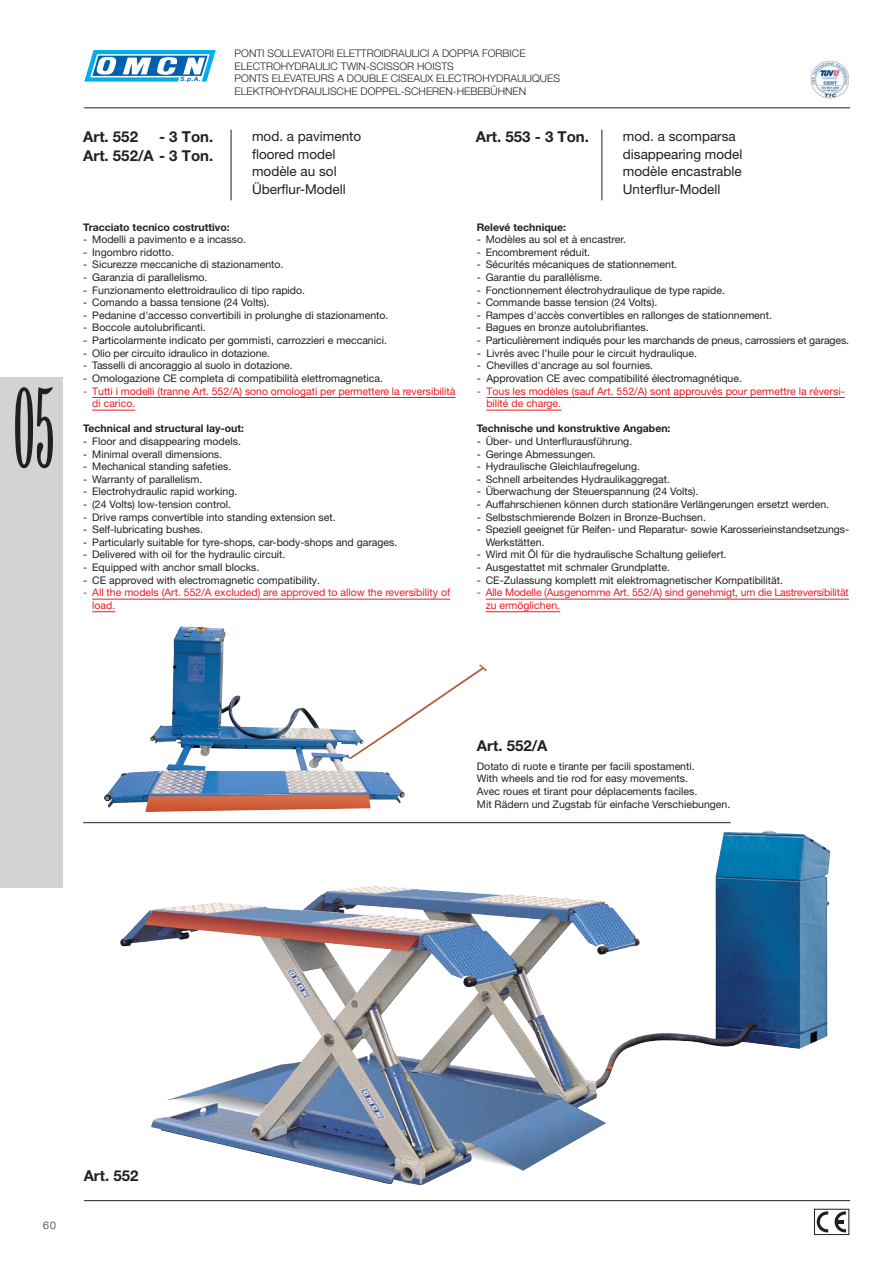
<style>
.page{position:relative;width:892px;height:1264px;background:#fff}
.page>*{position:absolute;margin:0;border:0;box-sizing:border-box;transform-origin:0 0}
.t1{font:108px "Willow";color:#231f20}
.t2{font:700 15px/19.5px "Helvetica Neue";color:#231f20;text-align:right}
.t3{font:13.5px/17.5px "Helvetica Neue";color:#231f20}
.t4{font:10.5px/12.6px "Helvetica Neue";color:#231f20}
.t5{font:10.5px/12.6px "Helvetica Neue";color:#ed1c24}
.t6{font:300 10.5px/12.6px "Helvetica Neue";color:#231f20}
.t7{font:700 10.5px "Helvetica Neue";color:#231f20}
.t8{font:italic 700 5.85px "Helvetica Neue";color:#0060af;scale:1.05 1}
</style>
<div class="page">
<hr style="left:84px;top:108px;width:765px;height:1px;background:#231f20">
<img style="left:104px;top:626px;width:378px;height:186px">
<hr style="left:231px;top:130px;width:1px;height:70px;background:#231f20">
<hr style="left:601px;top:130px;width:1px;height:70px;background:#231f20">
<hr style="left:92px;top:397px;width:291px;height:1px;background:#ed1c24">
<svg style="left:383px;top:397px;width:23px;height:1px"></svg>
<hr style="left:406px;top:397px;width:49px;height:1px;background:#ed1c24">
<hr style="left:92px;top:410px;width:43px;height:1px;background:#ed1c24">
<hr style="left:92px;top:599px;width:180px;height:1px;background:#ed1c24">
<hr style="left:272px;top:599px;width:30px;height:1px;background:#ed1c24">
<hr style="left:302px;top:599px;width:87px;height:1px;background:#ed1c24">
<hr style="left:389px;top:599px;width:61px;height:1px;background:#ed1c24">
<svg style="left:92px;top:611px;width:23px;height:1px"></svg>
<hr style="left:486px;top:397px;width:208px;height:1px;background:#ed1c24">
<hr style="left:694px;top:397px;width:96px;height:1px;background:#ed1c24">
<hr style="left:790px;top:397px;width:54px;height:1px;background:#ed1c24">
<hr style="left:486px;top:410px;width:60px;height:1px;background:#ed1c24">
<svg style="left:546px;top:410px;width:15px;height:1px"></svg>
<hr style="left:485px;top:599px;width:308px;height:1px;background:#ed1c24">
<hr style="left:797px;top:599px;width:51px;height:1px;background:#ed1c24">
<hr style="left:485px;top:611px;width:75px;height:1px;background:#ed1c24">
<img style="left:120px;top:830px;width:710px;height:356px">
<hr style="left:83px;top:822px;width:647px;height:1px;background:#231f20">
<img style="left:810px;top:60px;width:38px;height:39px">
<div style="left:814px;top:1209px;width:34px;height:26px;border:1px solid #231f20"></div>
<svg style="left:816px;top:1211px;width:12px;height:21px"></svg>
<svg style="left:834px;top:1211px;width:11px;height:21px"></svg>
<div style="left:0;top:378px;width:62px;height:509px;background:#d1d3d4"></div>
<svg style="left:84px;top:50px;width:132px;height:32px"></svg>
<hr style="left:84px;top:1200px;width:765px;height:1px;background:#231f20">
<h1 class="t1" style="left:13px;top:387px;width:43px">05</h1>
<p class="t8" style="left:180px;top:77px;width:21px">S.p.A.</p>
<p class="t6" style="left:234px;top:48px;width:327px">PONTI SOLLEVATORI ELETTROIDRAULICI A DOPPIA FORBICE ELECTROHYDRAULIC TWIN-SCISSOR HOISTS<br>PONTS ELEVATEURS A DOUBLE CISEAUX ELECTROHYDRAULIQUES ELEKTROHYDRAULISCHE DOPPEL-SCHEREN-HEBEBÜHNEN</p>
<h2 class="t2" style="left:83px;top:128px;width:56px">Art. 552</h2>
<h2 class="t2" style="left:83px;top:128px;width:131px">- 3 Ton.<br>Art. 552/A - 3 Ton.</h2>
<p class="t3" style="left:252px;top:129px;width:111px">mod. a pavimento floored model modèle au sol<br>Überflur-Modell</p>
<h2 class="t2" style="left:475px;top:128px;width:115px">Art. 553 - 3 Ton.</h2>
<p class="t3" style="left:622px;top:129px;width:121px">mod. a scomparsa disappearing model modèle encastrable<br>Unterflur-Modell</p>
<p class="t7" style="left:83px;top:223px;width:148px">Tracciato tecnico costruttivo:</p>
<p class="t4" style="left:83px;top:234px;width:164px">- Modelli a pavimento e a incasso.</p>
<p class="t4" style="left:83px;top:247px;width:92px">- Ingombro ridotto.</p>
<p class="t4" style="left:83px;top:259px;width:202px">- Sicurezze meccaniche di stazionamento.</p>
<p class="t4" style="left:83px;top:272px;width:126px">- Garanzia di parallelismo.</p>
<p class="t4" style="left:83px;top:285px;width:223px">- Funzionamento elettroidraulico di tipo rapido.</p>
<p class="t4" style="left:83px;top:297px;width:188px">- Comando a bassa tensione (24 Volts).</p>
<p class="t4" style="left:83px;top:310px;width:306px">- Pedanine d'accesso convertibili in prolunghe di stazionamento.</p>
<p class="t4" style="left:83px;top:322px;width:124px">- Boccole autolubrificanti.</p>
<p class="t4" style="left:83px;top:335px;width:305px">- Particolarmente indicato per gommisti, carrozzieri e meccanici.</p>
<p class="t4" style="left:83px;top:348px;width:188px">- Olio per circuito idraulico in dotazione.</p>
<p class="t4" style="left:83px;top:360px;width:211px">- Tasselli di ancoraggio al suolo in dotazione.</p>
<p class="t4" style="left:83px;top:373px;width:301px">- Omologazione CE completa di compatibilità elettromagnetica.</p>
<p class="t5" style="left:92px;top:385px;width:364px;text-indent:-9px">- Tutti i modelli (tranne Art. 552/A) sono omologati per permettere la reversibilità di carico.</p>
<p class="t7" style="left:83px;top:425px;width:162px">Technical and structural lay-out:</p>
<p class="t4" style="left:83px;top:436px;width:159px">- Floor and disappearing models.</p>
<p class="t4" style="left:83px;top:448px;width:140px">- Minimal overall dimensions.</p>
<p class="t4" style="left:83px;top:461px;width:150px">- Mechanical standing safeties.</p>
<p class="t4" style="left:83px;top:474px;width:121px">- Warranty of parallelism.</p>
<p class="t4" style="left:83px;top:486px;width:156px">- Electrohydraulic rapid working.</p>
<p class="t4" style="left:83px;top:499px;width:149px">- (24 Volts) low-tension control.</p>
<p class="t4" style="left:83px;top:511px;width:254px">- Drive ramps convertible into standing extension set.</p>
<p class="t4" style="left:83px;top:524px;width:121px">- Self-lubricating bushes.</p>
<p class="t4" style="left:83px;top:537px;width:315px">- Particularly suitable for tyre-shops, car-body-shops and garages.</p>
<p class="t4" style="left:83px;top:549px;width:204px">- Delivered with oil for the hydraulic circuit.</p>
<p class="t4" style="left:83px;top:562px;width:178px">- Equipped with anchor small blocks.</p>
<p class="t4" style="left:83px;top:574px;width:238px">- CE approved with electromagnetic compatibility.</p>
<p class="t5" style="left:92px;top:587px;width:359px;text-indent:-9px">- All the models (Art. 552/A excluded) are approved to allow the reversibility of load.</p>
<p class="t7" style="left:476px;top:223px;width:91px">Relevé technique:</p>
<p class="t4" style="left:476px;top:234px;width:151px">- Modèles au sol et à encastrer.</p>
<p class="t4" style="left:476px;top:247px;width:115px">- Encombrement réduit.</p>
<p class="t4" style="left:476px;top:259px;width:202px">- Sécurités mécaniques de stationnement.</p>
<p class="t4" style="left:476px;top:272px;width:127px">- Garantie du parallélisme.</p>
<p class="t4" style="left:476px;top:285px;width:250px">- Fonctionnement électrohydraulique de type rapide.</p>
<p class="t4" style="left:476px;top:297px;width:182px">- Commande basse tension (24 Volts).</p>
<p class="t4" style="left:476px;top:310px;width:297px">- Rampes d'accès convertibles en rallonges de stationnement.</p>
<p class="t4" style="left:476px;top:322px;width:173px">- Bagues en bronze autolubrifiantes.</p>
<p class="t4" style="left:476px;top:335px;width:374px">- Particulièrement indiqués pour les marchands de pneus, carrossiers et garages.</p>
<p class="t4" style="left:476px;top:348px;width:222px">- Livrés avec l’huile pour le circuit hydraulique.</p>
<p class="t4" style="left:476px;top:360px;width:178px">- Chevilles d'ancrage au sol fournies.</p>
<p class="t4" style="left:476px;top:373px;width:267px">- Approvation CE avec compatibilité électromagnétique.</p>
<p class="t5" style="left:486px;top:385px;width:360px;text-indent:-10px">- Tous les modèles (sauf Art. 552/A) sont approuvés pour permettre la réversi&shy;bilité de charge.</p>
<p class="t7" style="left:476px;top:425px;width:195px">Technische und konstruktive Angaben:</p>
<p class="t4" style="left:476px;top:436px;width:157px">- Über- und Unterflurausführung.</p>
<p class="t4" style="left:476px;top:448px;width:121px">- Geringe Abmessungen.</p>
<p class="t4" style="left:476px;top:461px;width:165px">- Hydraulische Gleichlaufregelung.</p>
<p class="t4" style="left:476px;top:474px;width:195px">- Schnell arbeitendes Hydraulikaggregat.</p>
<p class="t4" style="left:476px;top:486px;width:223px">- Überwachung der Steuerspannung (24 Volts).</p>
<p class="t4" style="left:476px;top:499px;width:354px">- Auffahrschienen können durch stationäre Verlängerungen ersetzt werden.</p>
<p class="t4" style="left:476px;top:511px;width:231px">- Selbstschmierende Bolzen in Bronze-Buchsen.</p>
<p class="t4" style="left:485px;top:524px;width:365px;text-indent:-9px">- Speziell geeignet für Reifen- und Reparatur- sowie Karosserieinstandsetzungs-<br>Werkstätten.</p>
<p class="t4" style="left:476px;top:549px;width:251px">- Wird mit Öl für die hydraulische Schaltung geliefert.</p>
<p class="t4" style="left:476px;top:562px;width:195px">- Ausgestattet mit schmaler Grundplatte.</p>
<p class="t4" style="left:476px;top:574px;width:308px">- CE-Zulassung komplett mit elektromagnetischer Kompatibilität.</p>
<p class="t5" style="left:485px;top:587px;width:364px;text-indent:-9px">- Alle Modelle (Ausgenomme Art. 552/A) sind genehmigt, um die Lastreversibilität zu ermöglichen.</p>
<h2 class="t2" style="left:477px;top:737px;width:72px">Art. 552/A</h2>
<p class="t4" style="left:477px;top:761px;width:255px">Dotato di ruote e tirante per facili spostamenti.<br>With wheels and tie rod for easy movements.<br>Avec roues et tirant pour déplacements faciles.<br>Mit Rädern und Zugstab für einfache Verschiebungen.</p>
<p class="t6" style="left:43px;top:1220px;width:14px">60</p>
<h2 class="t2" style="left:84px;top:1167px;width:56px">Art. 552</h2>
</div>
